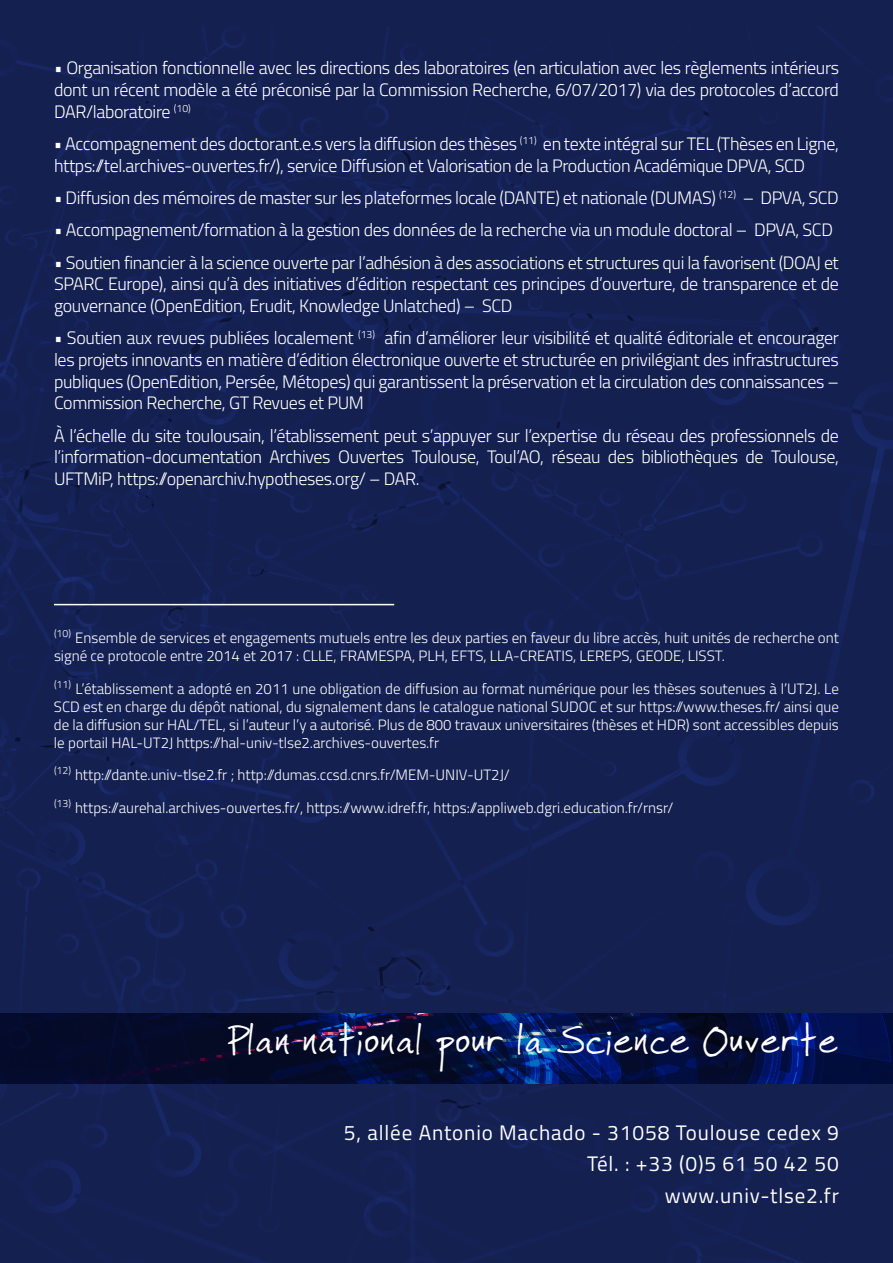
<style>
.page{position:relative;width:893px;height:1263px;background:#142050}
.page>*{position:absolute;margin:0;border:0;box-sizing:border-box;transform-origin:0 0}
.t1{font:45px "Faraco Hand";color:#fff}
.t2{font:21px "Titillium Web";letter-spacing:.04em;color:#fff}
.t3{font:300 18px/21.6px "Titillium Web";letter-spacing:-.02em;color:#fff;text-align:justify}
.t4{font:300 15px/18px "Titillium Web";color:#fff}
</style>
<div class="page">
<hr style="left:54px;top:604px;width:340px;height:1px;background:#fff">
<img style="left:0;top:1013px;width:893px;height:70px">
<p class="t3" style="left:54px;top:56px;width:787px">• Organisation fonctionnelle avec les directions des laboratoires (en articulation avec les règlements intérieurs dont un récent modèle a été préconisé par la Commission Recherche, 6/07/2017) via des protocoles d’accord DAR/laboratoire <sup>(10)</sup></p>
<p class="t3" style="left:54px;top:132px;width:786px">• Accompagnement des doctorant.e.s vers la diffusion des thèses <sup>(11)</sup> en texte intégral sur TEL (Thèses en Ligne, https://tel.archives-ouvertes.fr/), service Diffusion et Valorisation de la Production Académique DPVA, SCD</p>
<p class="t3" style="left:54px;top:186px;width:786px">• Diffusion des mémoires de master sur les plateformes locale (DANTE) et nationale (DUMAS) <sup>(12)</sup> – DPVA, SCD</p>
<p class="t3" style="left:54px;top:218px;width:780px">• Accompagnement/formation à la gestion des données de la recherche via un module doctoral – DPVA, SCD</p>
<p class="t3" style="left:54px;top:251px;width:786px">• Soutien financier à la science ouverte par l’adhésion à des associations et structures qui la favorisent (DOAJ et SPARC Europe), ainsi qu’à des initiatives d’édition respectant ces principes d’ouverture, de transparence et de gouvernance (OpenEdition, Erudit, Knowledge Unlatched) – SCD</p>
<p class="t3" style="left:54px;top:326px;width:786px">• Soutien aux revues publiées localement <sup>(13)</sup> afin d’améliorer leur visibilité et qualité éditoriale et encourager les projets innovants en matière d’édition électronique ouverte et structurée en privilégiant des infrastructures publiques (OpenEdition, Persée, Métopes) qui garantissent la préservation et la circulation des connaissances – Commission Recherche, GT Revues et PUM</p>
<p class="t3" style="left:54px;top:424px;width:786px">À l’échelle du site toulousain, l’établissement peut s’appuyer sur l’expertise du réseau des professionnels de l’information-documentation Archives Ouvertes Toulouse, Toul’AO, réseau des bibliothèques de Toulouse, UFTMiP, https://openarchiv.hypotheses.org/ – DAR.</p>
<p class="t4" style="left:54px;top:628px;width:786px"><sup>(10)</sup> Ensemble de services et engagements mutuels entre les deux parties en faveur du libre accès, huit unités de recherche ont signé ce protocole entre 2014 et 2017 : CLLE, FRAMESPA, PLH, EFTS, LLA-CREATIS, LEREPS, GEODE, LISST.</p>
<p class="t4" style="left:54px;top:679px;width:786px;text-align:justify"><sup>(11)</sup> L’établissement a adopté en 2011 une obligation de diffusion au format numérique pour les thèses soutenues à l’UT2J. Le SCD est en charge du dépôt national, du signalement dans le catalogue national SUDOC et sur https://www.theses.fr/ ainsi que de la diffusion sur HAL/TEL, si l’auteur l’y a autorisé. Plus de 800 travaux universitaires (thèses et HDR) sont accessibles depuis le portail HAL-UT2J https://hal-univ-tlse2.archives-ouvertes.fr</p>
<p class="t4" style="left:54px;top:765px;width:457px"><sup>(12)</sup> http://dante.univ-tlse2.fr ; http://dumas.ccsd.cnrs.fr/MEM-UNIV-UT2J/</p>
<p class="t4" style="left:54px;top:797px;width:621px"><sup>(13)</sup> https://aurehal.archives-ouvertes.fr/, https://www.idref.fr, https://appliweb.dgri.education.fr/rnsr/</p>
<p class="t1" style="left:227px;top:1012px;width:613px">Plan national pour la Science Ouverte</p>
<p class="t2" style="left:344px;top:1117px;width:496px">5, allée Antonio Machado - 31058 Toulouse cedex 9</p>
<p class="t2" style="left:587px;top:1148px;width:253px">Tél. : +33 (0)5 61 50 42 50</p>
<p class="t2" style="left:665px;top:1180px;width:176px">www.univ-tlse2.fr</p>
</div>
